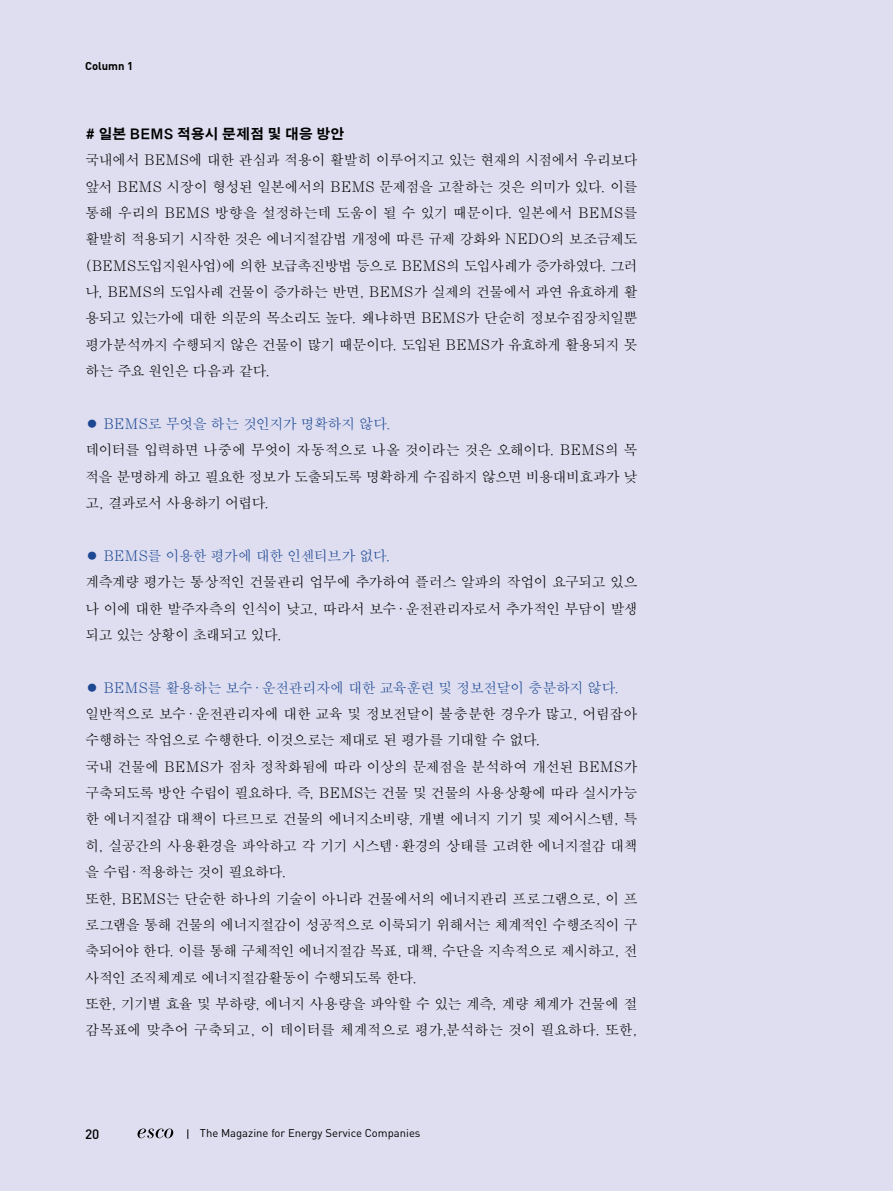
<style>
.page{position:relative;width:893px;height:1191px;background:#dedef0}
.page>*{position:absolute;margin:0;border:0;box-sizing:border-box;transform-origin:0 0}
.t1{font:14.25px/26.4px "SMSS Myung Jo Std";letter-spacing:-.055em;color:#000;text-align:justify}
.t2{font:14.25px "SMSS Myung Jo Std";letter-spacing:-.055em;color:#1c4792}
.t3{font:14.25px "SM3 K Gothic";letter-spacing:-.025em;color:#000}
.t4{font:500 13.5px "DIN";color:#000}
.t5{font:11.25px "DIN";color:#000}
.t6{font:700 11.25px "DIN";color:#000}
</style>
<div class="page">
<svg style="left:137px;top:1128px;width:36px;height:10px"></svg>
<p class="t6" style="left:85px;top:59px;width:50px">Column 1</p>
<p class="t3" style="left:85px;top:126px;width:261px"># 일본 BEMS 적용시 문제점 및 대응 방안</p>
<p class="t1" style="left:85px;top:147px;width:554px">국내에서 BEMS에 대한 관심과 적용이 활발히 이루어지고 있는 현재의 시점에서 우리보다 앞서 BEMS 시장이 형성된 일본에서의 BEMS 문제점을 고찰하는 것은 의미가 있다. 이를 통해 우리의 BEMS 방향을 설정하는데 도움이 될 수 있기 때문이다. 일본에서 BEMS를 활발히 적용되기 시작한 것은 에너지절감법 개정에 따른 규제 강화와 NEDO의 보조금제도 (BEMS도입지원사업)에 의한 보급촉진방법 등으로 BEMS의 도입사례가 증가하였다. 그러 나, BEMS의 도입사례 건물이 증가하는 반면, BEMS가 실제의 건물에서 과연 유효하게 활 용되고 있는가에 대한 의문의 목소리도 높다. 왜냐하면 BEMS가 단순히 정보수집장치일뿐 평가분석까지 수행되지 않은 건물이 많기 때문이다. 도입된 BEMS가 유효하게 활용되지 못 하는 주요 원인은 다음과 같다.</p>
<p class="t2" style="left:85px;top:416px;width:308px">● BEMS로 무엇을 하는 것인지가 명확하지 않다.</p>
<p class="t1" style="left:85px;top:437px;width:554px">데이터를 입력하면 나중에 무엇이 자동적으로 나올 것이라는 것은 오해이다. BEMS의 목 적을 분명하게 하고 필요한 정보가 도출되도록 명확하게 수집하지 않으면 비용대비효과가 낮 고, 결과로서 사용하기 어렵다.</p>
<p class="t2" style="left:85px;top:548px;width:307px">● BEMS를 이용한 평가에 대한 인센티브가 없다.</p>
<p class="t1" style="left:85px;top:569px;width:554px">계측계량 평가는 통상적인 건물관리 업무에 추가하여 플러스 알파의 작업이 요구되고 있으 나 이에 대한 발주자측의 인식이 낮고, 따라서 보수・ 운전관리자로서 추가적인 부담이 발생 되고 있는 상황이 초래되고 있다.</p>
<p class="t2" style="left:85px;top:680px;width:536px">● BEMS를 활용하는 보수・ 운전관리자에 대한 교육훈련 및 정보전달이 충분하지 않다.</p>
<p class="t1" style="left:85px;top:701px;width:554px;text-align:left">일반적으로 보수・ 운전관리자에 대한 교육 및 정보전달이 불충분한 경우가 많고, 어림잡아 수행하는 작업으로 수행한다. 이것으로는 제대로 된 평가를 기대할 수 없다.<br>국내 건물에 BEMS가 점차 정착화됨에 따라 이상의 문제점을 분석하여 개선된 BEMS가 구축되도록 방안 수립이 필요하다. 즉, BEMS는 건물 및 건물의 사용상황에 따라 실시가능 한 에너지절감 대책이 다르므로 건물의 에너지소비량, 개별 에너지 기기 및 제어시스템, 특 히, 실공간의 사용환경을 파악하고 각 기기 시스템·환경의 상태를 고려한 에너지절감 대책 을 수립·적용하는 것이 필요하다.<br>또한, BEMS는 단순한 하나의 기술이 아니라 건물에서의 에너지관리 프로그램으로, 이 프 로그램을 통해 건물의 에너지절감이 성공적으로 이룩되기 위해서는 체계적인 수행조직이 구 축되어야 한다. 이를 통해 구체적인 에너지절감 목표, 대책, 수단을 지속적으로 제시하고, 전 사적인 조직체계로 에너지절감활동이 수행되도록 한다.<br>또한, 기기별 효율 및 부하량, 에너지 사용량을 파악할 수 있는 계측, 계량 체계가 건물에 절 감목표에 맞추어 구축되고, 이 데이터를 체계적으로 평가,분석하는 것이 필요하다. 또한,</p>
<p class="t4" style="left:85px;top:1125px;width:16px">20</p>
<p class="t5" style="left:200px;top:1125px;width:222px">The Magazine for Energy Service Companies</p>
</div>
